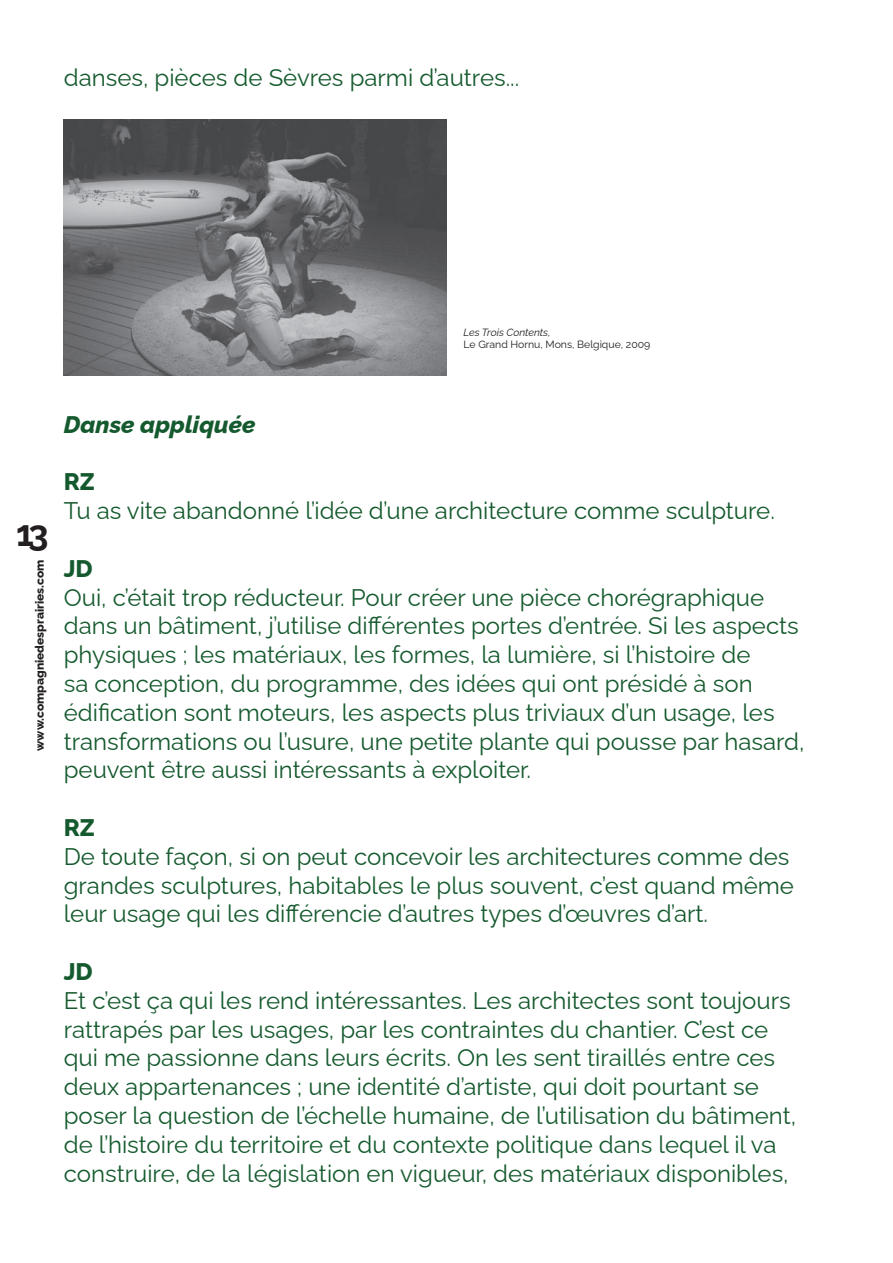
<style>
.page{position:relative;width:893px;height:1263px;background:#fff}
.page>*{position:absolute;margin:0;border:0;box-sizing:border-box;transform-origin:0 0}
.t1{font:700 36px "Raleway";color:#231f20}
.t2{font:24px/28.8px "Raleway";color:#155a2e}
.t3{font:italic 800 24px "Raleway";color:#155a2e}
.t4{font:800 24px "Raleway";color:#155a2e}
.t5{font:800 12px "Raleway";color:#231f20}
.t6{font:10.5px "Raleway";color:#231f20}
.t7{font:italic 10.5px "Raleway";color:#231f20}
</style>
<div class="page">
<img style="left:64px;top:120px;width:382px;height:255px">
<p class="t2" style="left:64px;top:61px;width:457px">danses, pièces de Sèvres parmi d’autres...</p>
<p class="t7" style="left:463px;top:324px;width:88px">Les Trois Contents,</p>
<p class="t6" style="left:463px;top:336px;width:188px">Le Grand Hornu, Mons, Belgique, 2009</p>
<h1 class="t1" style="left:16px;top:505px;width:34px">13</h1>
<p class="t5" style="left:30px;top:751px;width:193px;rotate:-90deg">www.compagniedesprairies.com</p>
<p class="t3" style="left:64px;top:405px;width:193px">Danse appliquée</p>
<p class="t4" style="left:64px;top:463px;width:33px">RZ</p>
<p class="t2" style="left:64px;top:494px;width:713px">Tu as vite abandonné l’idée d’une architecture comme sculpture.</p>
<p class="t4" style="left:64px;top:549px;width:31px">JD</p>
<p class="t2" style="left:64px;top:580px;width:742px">Oui, c’était trop réducteur. Pour créer une pièce chorégraphique dans un bâtiment, j’utilise différentes portes d’entrée. Si les aspects physiques ; les matériaux, les formes, la lumière, si l’histoire de<br>sa conception, du programme, des idées qui ont présidé à son édification sont moteurs, les aspects plus triviaux d’un usage, les transformations ou l’usure, une petite plante qui pousse par hasard, peuvent être aussi intéressants à exploiter.</p>
<p class="t4" style="left:64px;top:808px;width:33px">RZ</p>
<p class="t2" style="left:64px;top:839px;width:732px">De toute façon, si on peut concevoir les architectures comme des grandes sculptures, habitables le plus souvent, c’est quand même leur usage qui les différencie d’autres types d’œuvres d’art.</p>
<p class="t4" style="left:64px;top:952px;width:31px">JD</p>
<p class="t2" style="left:64px;top:983px;width:734px">Et c’est ça qui les rend intéressantes. Les architectes sont toujours rattrapés par les usages, par les contraintes du chantier. C’est ce qui me passionne dans leurs écrits. On les sent tiraillés entre ces deux appartenances ; une identité d’artiste, qui doit pourtant se poser la question de l’échelle humaine, de l’utilisation du bâtiment, de l’histoire du territoire et du contexte politique dans lequel il va construire, de la législation en vigueur, des matériaux disponibles,</p>
</div>
